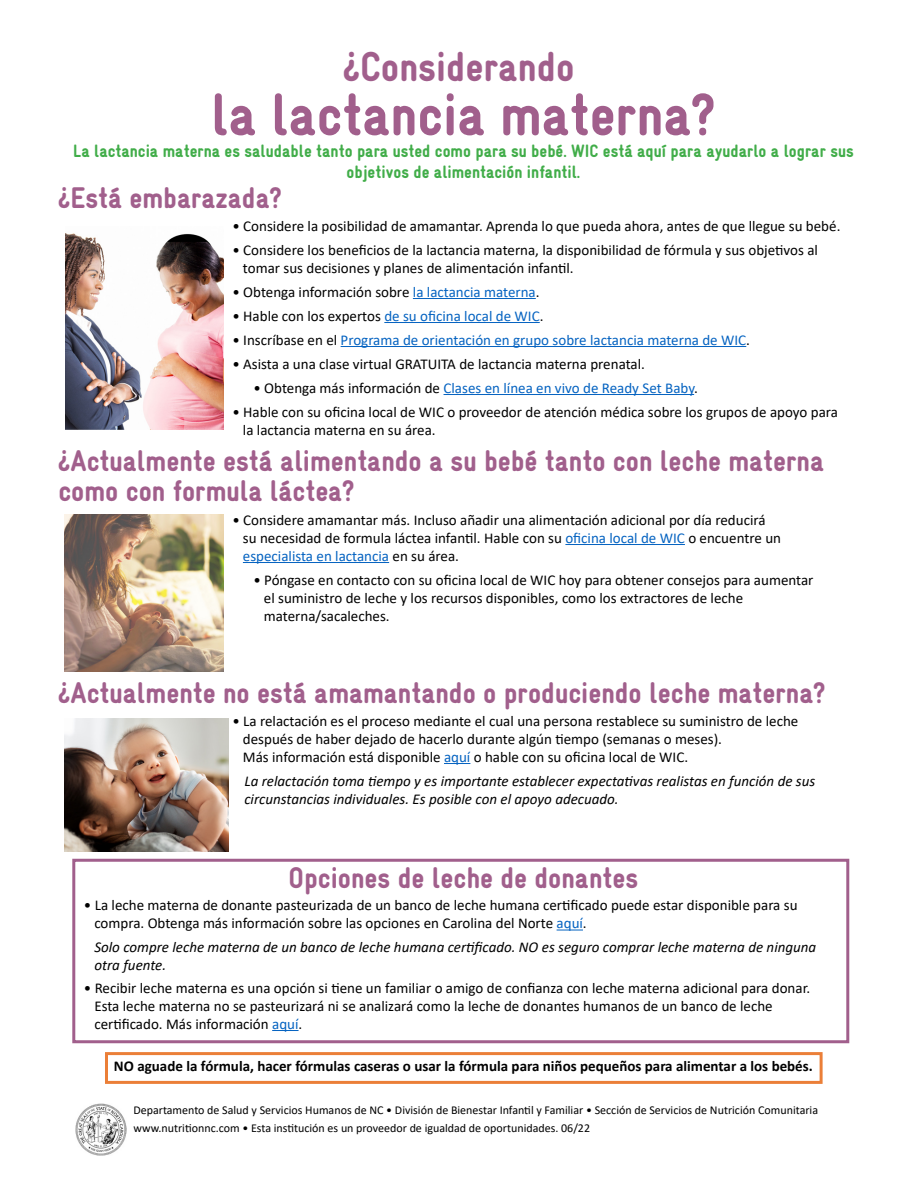
<style>
.page{position:relative;width:918px;height:1188px;background:#fff}
.page>*{position:absolute;margin:0;border:0;box-sizing:border-box;transform-origin:0 0}
.t1{font:900 60px "WIC Gravur Condensed";color:#a15f8c}
.t2{font:900 42px "WIC Gravur Condensed";color:#a15f8c}
.t3{font:900 30px/30px "WIC Gravur Condensed";color:#a15f8c}
.t4{font:900 18px/21.6px "WIC Gravur Condensed";color:#41ad49;text-align:center}
.t5{font:15px/18px "Calibri";color:#000}
.t6{font:italic 15px/18px "Calibri";color:#000}
.t7{font:15px "Calibri";color:#0563c1}
.t8{font:700 15px "Calibri";color:#000}
.t9{font:12px/18px "Calibri";color:#000}
.s1{color:#0563c1}
.s2{color:#000}
</style>
<div class="page">
<hr style="left:413px;top:298px;width:123px;height:1px;background:#0563c1">
<hr style="left:384px;top:322px;width:156px;height:1px;background:#0563c1">
<hr style="left:341px;top:346px;width:405px;height:1px;background:#0563c1">
<hr style="left:444px;top:394px;width:250px;height:1px;background:#0563c1">
<hr style="left:565px;top:544px;width:120px;height:1px;background:#0563c1">
<hr style="left:243px;top:562px;width:146px;height:1px;background:#0563c1">
<svg style="left:444px;top:763px;width:26px;height:1px"></svg>
<svg style="left:557px;top:930px;width:26px;height:1px"></svg>
<svg style="left:272px;top:1030px;width:27px;height:1px"></svg>
<div style="left:72px;top:859px;width:777px;height:184px;border:3px solid #a15f8c"></div>
<div style="left:105px;top:1052px;width:718px;height:32px;border:3px solid #eb7f38"></div>
<img style="left:75px;top:1103px;width:52px;height:52px">
<img style="left:65px;top:233px;width:159px;height:197px">
<img style="left:65px;top:514px;width:159px;height:157px">
<img style="left:65px;top:719px;width:163px;height:132px">
<h2 class="t2" style="left:343px;top:43px;width:233px">¿Considerando</h2>
<h1 class="t1" style="left:211px;top:81px;width:506px">la lactancia materna?</h1>
<p class="t4" style="left:73px;top:140px;width:782px">La lactancia materna es saludable tanto para usted como para su bebé. WIC está aquí para ayudarlo a lograr sus objetivos de alimentación infantil.</p>
<h3 class="t3" style="left:58px;top:183px;width:225px">¿Está embarazada?</h3>
<p class="t5" style="left:232px;top:216px;width:610px">• Considere la posibilidad de amamantar. Aprenda lo que pueda ahora, antes de que llegue su bebé.</p>
<p class="t5" style="left:243px;top:240px;width:577px;text-indent:-10px">• Considere los beneficios de la lactancia materna, la disponibilidad de fórmula y sus objetivos al tomar sus decisiones y planes de alimentación infantil.</p>
<p class="t5" style="left:232px;top:282px;width:309px">• Obtenga información sobre <span class="s1">la lactancia materna</span>.</p>
<p class="t5" style="left:232px;top:306px;width:313px">• Hable con los expertos <span class="s1">de su oficina local de WIC</span>.</p>
<p class="t7" style="left:232px;top:329px;width:519px"><span class="s2">• Inscríbase en el</span> Programa de orientación en grupo sobre lactancia materna de WIC<span class="s2">.</span></p>
<p class="t5" style="left:232px;top:354px;width:414px">• Asista a una clase virtual GRATUITA de lactancia materna prenatal.</p>
<p class="t7" style="left:253px;top:377px;width:446px"><span class="s2">• Obtenga más información de</span> Clases en línea en vivo de Ready Set Baby<span class="s2">.</span></p>
<p class="t5" style="left:243px;top:402px;width:597px;text-indent:-10px">• Hable con su oficina local de WIC o proveedor de atención médica sobre los grupos de apoyo para la lactancia materna en su área.</p>
<h3 class="t3" style="left:58px;top:446px;width:767px">¿Actualmente está alimentando a su bebé tanto con leche materna como con formula láctea?</h3>
<p class="t5" style="left:243px;top:510px;width:540px;text-indent:-10px">• Considere amamantar más. Incluso añadir una alimentación adicional por día reducirá su necesidad de formula láctea infantil. Hable con su <span class="s1">oficina local de WIC</span> o encuentre un <span class="s1">especialista en lactancia</span> en su área.</p>
<p class="t5" style="left:264px;top:570px;width:551px;text-indent:-10px">• Póngase en contacto con su oficina local de WIC hoy para obtener consejos para aumentar el suministro de leche y los recursos disponibles, como los extractores de leche materna/sacaleches.</p>
<h3 class="t3" style="left:58px;top:678px;width:769px">¿Actualmente no está amamantando o produciendo leche materna?</h3>
<p class="t5" style="left:243px;top:711px;width:557px;text-indent:-10px">• La relactación es el proceso mediante el cual una persona restablece su suministro de leche después de haber dejado de hacerlo durante algún tiempo (semanas o meses).<br>Más información está disponible <span class="s1">aquí</span> o hable con su oficina local de WIC.</p>
<p class="t6" style="left:244px;top:771px;width:572px">La relactación toma tiempo y es importante establecer expectativas realistas en función de sus circunstancias individuales. Es posible con el apoyo adecuado.</p>
<h3 class="t3" style="left:289px;top:863px;width:351px">Opciones de leche de donantes</h3>
<p class="t5" style="left:94px;top:896px;width:705px;text-indent:-10px">• La leche materna de donante pasteurizada de un banco de leche humana certificado puede estar disponible para su compra. Obtenga más información sobre las opciones en Carolina del Norte <span class="s1">aquí</span>.</p>
<p class="t6" style="left:94px;top:938px;width:723px">Solo compre leche materna de un banco de leche humana certificado. NO es seguro comprar leche materna de ninguna otra fuente.</p>
<p class="t5" style="left:94px;top:978px;width:717px;text-indent:-10px">• Recibir leche materna es una opción si tiene un familiar o amigo de confianza con leche materna adicional para donar.<br>Esta leche materna no se pasteurizará ni se analizará como la leche de donantes humanos de un banco de leche certificado. Más información <span class="s1">aquí</span>.</p>
<p class="t8" style="left:114px;top:1055px;width:700px">NO aguade la fórmula, hacer fórmulas caseras o usar la fórmula para niños pequeños para alimentar a los bebés.</p>
<p class="t9" style="left:133px;top:1101px;width:686px">Departamento de Salud y Servicios Humanos de NC • División de Bienestar Infantil y Familiar • Sección de Servicios de Nutrición Comunitaria www.nutritionnc.com • Esta institución es un proveedor de igualdad de oportunidades. 06/22</p>
</div>
